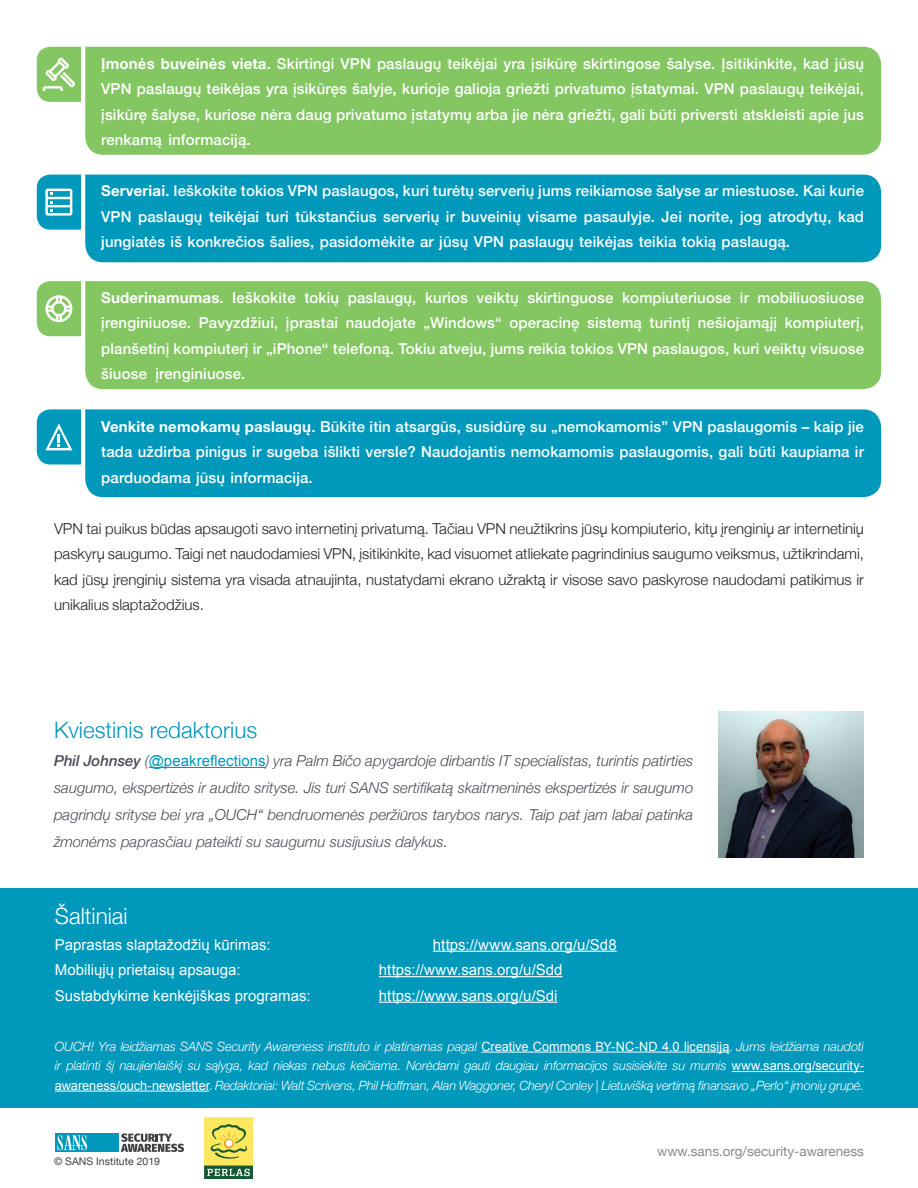
<style>
.page{position:relative;width:918px;height:1188px;background:#fff}
.page>*{position:absolute;margin:0;border:0;box-sizing:border-box;transform-origin:0 0}
.MainText{font:300 22.5px "Helvetica Neue";color:#0098bb}
.t1{font:300 22.5px "Helvetica Neue";color:#fff}
.indents{font:500 15px/25.5px "Helvetica Neue";letter-spacing:.01em;color:#fff;text-align:justify}
.MainText-2{font:300 15px/25.5px "Helvetica Neue";color:#231f20;text-align:justify}
.MainText-3{font:italic 300 15px/27px "Helvetica Neue";color:#464b54;text-align:justify}
.t2{font:15px "Arial";color:#fff}
.indents-2{font:700 15px "Helvetica Neue";letter-spacing:.01em;color:#fff}
.t3{font:13.5px "Helvetica Neue";color:#868a8e}
.MainText-4{font:italic 300 12.75px "Helvetica Neue";letter-spacing:-.01em;color:#fff}
.t4{font:10.5px "Helvetica Neue";color:#413f41}
.s1{font-weight:700}
.s2{font-weight:500}
.s3{font-family:"Arial";font-weight:400;font-style:normal;color:#0098bb}
.s4{font-family:"Arial";font-weight:400;font-style:normal}
.s5{font-family:"Proxima Nova";font-weight:400;font-style:normal}
.s6{font-style:normal}
</style>
<div class="page">
<div style="left:85px;top:175px;width:796px;height:87px;background:#0098bb"></div>
<div style="left:85px;top:409px;width:796px;height:88px;background:#0098bb"></div>
<svg style="left:37px;top:409px;width:44px;height:55px;background:#1ea4c3"></svg>
<div style="left:85px;top:47px;width:796px;height:108px;background:#83c662"></div>
<div style="left:85px;top:281px;width:796px;height:108px;background:#83c662"></div>
<svg style="left:37px;top:281px;width:44px;height:55px;background:#98d07d"></svg>
<svg style="left:37px;top:47px;width:44px;height:55px;background:#96cf7b"></svg>
<svg style="left:37px;top:175px;width:44px;height:55px;background:#2fabc7"></svg>
<div style="left:0;top:889px;width:918px;height:219px;background:#0099bc"></div>
<hr style="left:433px;top:951px;width:184px;height:1px;background:#fff">
<hr style="left:379px;top:976px;width:184px;height:1px;background:#fff">
<hr style="left:379px;top:1002px;width:179px;height:1px;background:#fff">
<hr style="left:481px;top:1052px;width:248px;height:1px;background:#fff">
<hr style="left:732px;top:1071px;width:132px;height:1px;background:#fff">
<hr style="left:55px;top:1091px;width:154px;height:1px;background:#fff">
<svg style="left:121px;top:1133px;width:63px;height:19px"></svg>
<div style="left:56px;top:1133px;width:63px;height:19px;background:#0098bb"></div>
<svg style="left:58px;top:1135px;width:29px;height:15px"></svg>
<img style="left:205px;top:1118px;width:47px;height:60px">
<hr style="left:149px;top:767px;width:117px;height:1px;background:#0098bb">
<img style="left:718px;top:712px;width:146px;height:145px">
<p class="indents" style="left:101px;top:49px;width:764px"><span class="s1">Įmonės buveinės vieta</span>. Skirtingi VPN paslaugų teikėjai yra įsikūrę skirtingose šalyse. Įsitikinkite, kad jūsų VPN paslaugų teikėjas yra įsikūręs šalyje, kurioje galioja griežti privatumo įstatymai. VPN paslaugų teikėjai, įsikūrę šalyse, kuriose nėra daug privatumo įstatymų arba jie nėra griežti, gali būti priversti atskleisti apie jus renkamą informaciją.</p>
<p class="indents" style="left:101px;top:177px;width:764px"><span class="s1">Serveriai</span>. Ieškokite tokios VPN paslaugos, kuri turėtų serverių jums reikiamose šalyse ar miestuose. Kai kurie VPN paslaugų teikėjai turi tūkstančius serverių ir buveinių visame pasaulyje. Jei norite, jog atrodytų, kad jungiatės iš konkrečios šalies, pasidomėkite ar jūsų VPN paslaugų teikėjas teikia tokią paslaugą.</p>
<p class="indents-2" style="left:101px;top:286px;width:124px">Suderinamumas<span class="s2">.</span></p>
<p class="indents" style="left:232px;top:283px;width:65px">Ieškokite</p>
<p class="indents" style="left:304px;top:283px;width:36px">tokių</p>
<p class="indents" style="left:348px;top:283px;width:70px">paslaugų,</p>
<p class="indents" style="left:425px;top:283px;width:44px">kurios</p>
<p class="indents" style="left:477px;top:283px;width:44px">veiktų</p>
<p class="indents" style="left:527px;top:283px;width:88px">skirtinguose</p>
<p class="indents" style="left:622px;top:283px;width:111px">kompiuteriuose</p>
<p class="indents" style="left:740px;top:283px;width:11px">ir</p>
<p class="indents" style="left:758px;top:283px;width:108px">mobiliuosiuose</p>
<p class="indents" style="left:199px;top:309px;width:81px">Pavyzdžiui,</p>
<p class="indents" style="left:698px;top:309px;width:81px">nešiojamąjį</p>
<p class="indents" style="left:101px;top:309px;width:91px">įrenginiuose.</p>
<p class="indents" style="left:101px;top:334px;width:764px">planšetinį kompiuterį ir „iPhone“ telefoną. Tokiu atveju, jums reikia tokios VPN paslaugos, kuri veiktų visuose</p>
<p class="indents" style="left:156px;top:360px;width:91px">įrenginiuose.</p>
<p class="indents" style="left:286px;top:309px;width:54px">įprastai</p>
<p class="indents" style="left:346px;top:309px;width:72px">naudojate</p>
<p class="indents" style="left:423px;top:309px;width:80px">„Windows“</p>
<p class="indents" style="left:509px;top:309px;width:72px">operacinę</p>
<p class="indents" style="left:587px;top:309px;width:56px">sistemą</p>
<p class="indents" style="left:650px;top:309px;width:42px">turintį</p>
<p class="indents" style="left:785px;top:309px;width:81px">kompiuterį,</p>
<p class="indents" style="left:101px;top:360px;width:47px">šiuose</p>
<p class="indents" style="left:101px;top:412px;width:764px"><span class="s1">Venkite nemokamų paslaugų</span>. Būkite itin atsargūs, susidūrę su „nemokamomis” VPN paslaugomis – kaip jie tada uždirba pinigus ir sugeba išlikti versle? Naudojantis nemokamomis paslaugomis, gali būti kaupiama ir parduodama jūsų informacija.</p>
<p class="MainText-2" style="left:54px;top:514px;width:812px">VPN tai puikus būdas apsaugoti savo internetinį privatumą. Tačiau VPN neužtikrins jūsų kompiuterio, kitų įrenginių ar internetinių paskyrų saugumo. Taigi net naudodamiesi VPN, įsitikinkite, kad visuomet atliekate pagrindinius saugumo veiksmus, užtikrindami, kad jūsų įrenginių sistema yra visada atnaujinta, nustatydami ekrano užraktą ir visose savo paskyrose naudodami patikimus ir unikalius slaptažodžius.</p>
<p class="MainText" style="left:54px;top:712px;width:205px">Kviestinis redaktorius</p>
<p class="MainText-3" style="left:54px;top:746px;width:641px"><span class="s2">Phil Johnsey</span> (<span class="s3">@peakreflections</span>) yra Palm Bičo apygardoje dirbantis IT specialistas, turintis patirties saugumo, ekspertizės ir audito srityse. Jis turi SANS sertifikatą skaitmeninės ekspertizės ir saugumo pagrindų srityse bei yra „OUCH“ bendruomenės peržiūros tarybos narys. Taip pat jam labai patinka žmonėms paprasčiau pateikti su saugumu susijusius dalykus.</p>
<p class="t1" style="left:55px;top:898px;width:74px">Šaltiniai</p>
<p class="t2" style="left:55px;top:935px;width:217px">Paprastas slaptažodžių kūrimas:</p>
<p class="t2" style="left:433px;top:935px;width:185px">https://www.sans.org /u/ Sd8</p>
<p class="t2" style="left:55px;top:960px;width:187px">Mobiliųjų prietaisų apsauga:</p>
<p class="t2" style="left:379px;top:960px;width:185px">https://www.sans.org /u/ Sdd</p>
<p class="t2" style="left:55px;top:986px;width:257px">Sustabdykime kenkėjiškas programas:</p>
<p class="t2" style="left:379px;top:986px;width:180px">https://www.sans.org /u/ Sdi</p>
<p class="MainText-4" style="left:55px;top:1036px;width:811px">OUCH! Yra leidžiamas SANS Security Awareness instituto ir platinamas pagal <span class="s4">Creative Commons BY-NC-ND 4.0 licensiją</span><span class="s5">.</span> Jums leidžiama naudoti</p>
<p class="MainText-4" style="left:55px;top:1075px;width:811px"><span class="s4">awareness/ouch-newsletter</span><span class="s6">.</span> Redaktoriai: Walt Scrivens, Phil Hoffman, Alan Waggoner, Cheryl Conley | Lietuvišką vertimą finansavo „Perlo“ įmonių grupė.</p>
<p class="MainText-4" style="left:55px;top:1056px;width:811px">ir platinti šį naujienlaiškį su sąlyga, kad niekas nebus keičiama. Norėdami gauti daugiau informacijos susisiekite su mumis <span class="s4">www.sans.org/security-</span></p>
<p class="t4" style="left:54px;top:1154px;width:108px">© SANS Institute 2019</p>
<p class="t3" style="left:657px;top:1142px;width:208px">www.sans.org/security-awareness</p>
</div>
